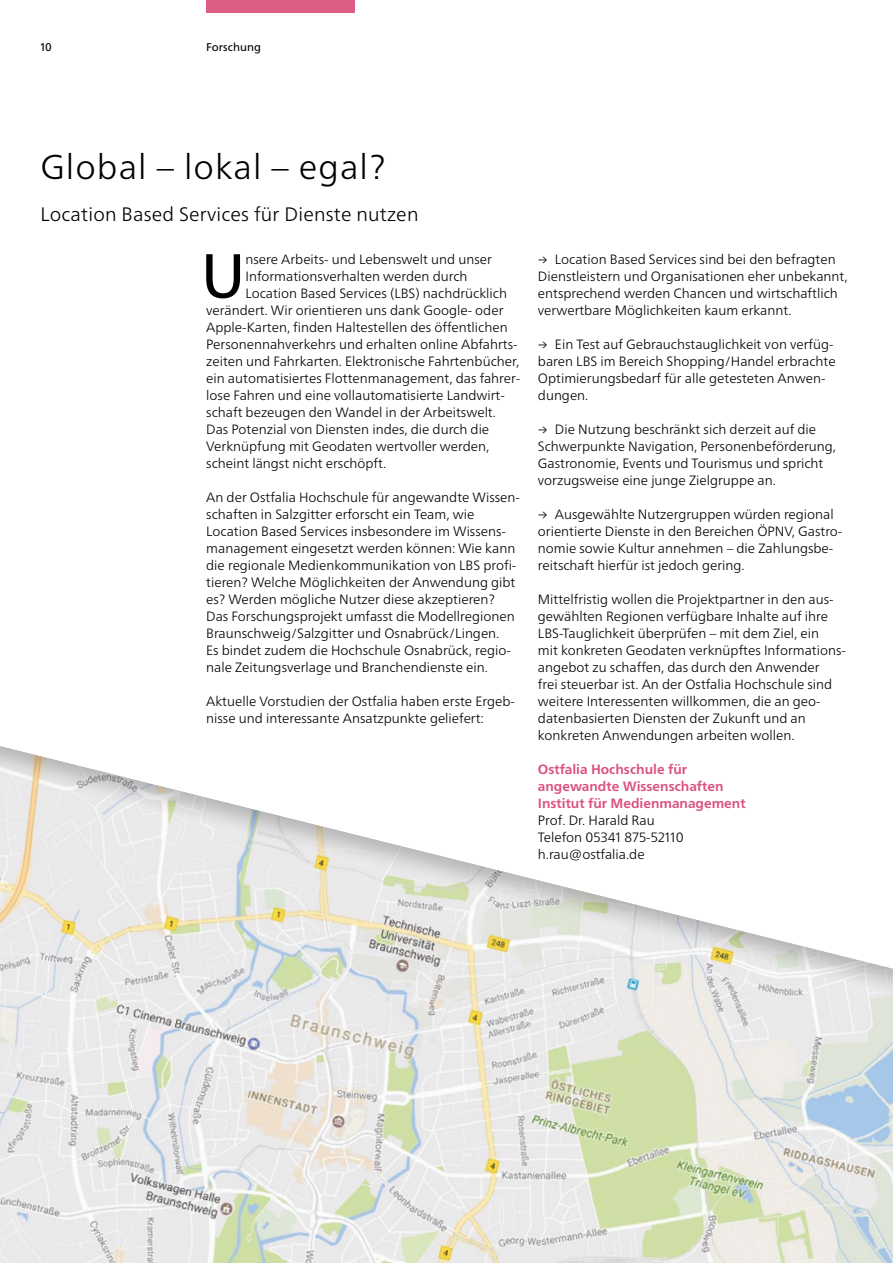
<style>
.page{position:relative;width:893px;height:1263px;background:#fff}
.page>*{position:absolute;margin:0;border:0;box-sizing:border-box;transform-origin:0 0}
.t1{font:62.25px "Frutiger Neue LT Pro";color:#000}
.t2{font:300 34.5px "Frutiger Neue LT Pro";letter-spacing:.03em;color:#000}
.t3{font:300 19.5px "Frutiger Neue LT Pro";letter-spacing:.01em;color:#000}
.t4{font:300 13.5px/17px "Frutiger Neue LT Pro";color:#000}
.t5{font:700 13.5px/17px "Frutiger Neue LT Pro";color:#db517e}
.t6{font:11.25px "Frutiger Neue LT Pro";letter-spacing:.005em;color:#000}
</style>
<div class="page">
<svg style="left:0;top:746px;width:893px;height:517px;fill:#eaeaea"></svg>
<div style="left:206px;top:0;width:149px;height:13px;background:#dc5e85"></div>
<p class="t6" style="left:40px;top:40px;width:13px">10</p>
<p class="t6" style="left:206px;top:40px;width:56px">Forschung</p>
<h2 class="t2" style="left:40px;top:146px;width:347px">Global – lokal – egal?</h2>
<h3 class="t3" style="left:40px;top:202px;width:380px">Location Based Services für Dienste nutzen</h3>
<h1 class="t1" style="left:201px;top:238px;width:46px">U</h1>
<p class="t4" style="left:245px;top:250px;width:248px">nsere Arbeits- und Lebenswelt und unser</p>
<p class="t4" style="left:245px;top:267px;width:224px">Informationsverhalten werden durch</p>
<p class="t4" style="left:245px;top:284px;width:263px">Location Based Services (LBS) nachdrücklich</p>
<p class="t4" style="left:206px;top:301px;width:299px">verändert. Wir orientieren uns dank Google- oder</p>
<p class="t4" style="left:206px;top:318px;width:303px">Apple-Karten, finden Haltestellen des öffentlichen</p>
<p class="t4" style="left:206px;top:335px;width:313px">Personennahverkehrs und erhalten online Abfahrts-</p>
<p class="t4" style="left:206px;top:352px;width:315px">zeiten und Fahrkarten. Elektronische Fahrtenbücher,</p>
<p class="t4" style="left:206px;top:369px;width:316px">ein automatisiertes Flottenmanagement, das fahrer-</p>
<p class="t4" style="left:206px;top:386px;width:300px">lose Fahren und eine vollautomatisierte Landwirt-</p>
<p class="t4" style="left:206px;top:403px;width:291px">schaft bezeugen den Wandel in der Arbeitswelt.</p>
<p class="t4" style="left:206px;top:420px;width:285px">Das Potenzial von Diensten indes, die durch die</p>
<p class="t4" style="left:206px;top:437px;width:285px">Verknüpfung mit Geodaten wertvoller werden,</p>
<p class="t4" style="left:206px;top:454px;width:181px">scheint längst nicht erschöpft.</p>
<p class="t4" style="left:206px;top:488px;width:315px">An der Ostfalia Hochschule für angewandte Wissen&shy;schaften in Salzgitter erforscht ein Team, wie Location Based Services insbesondere im Wissens&shy;management eingesetzt werden können: Wie kann die regionale Medienkommunikation von LBS profi&shy;tieren? Welche Möglichkeiten der Anwendung gibt es? Werden mögliche Nutzer diese akzeptieren?<br>Das Forschungsprojekt umfasst die Modellregionen Braunschweig/Salzgitter und Osnabrück/Lingen.<br>Es bindet zudem die Hochschule Osnabrück, regio&shy;nale Zeitungsverlage und Branchendienste ein.</p>
<p class="t4" style="left:206px;top:693px;width:310px">Aktuelle Vorstudien der Ostfalia haben erste Ergeb&shy;nisse und interessante Ansatzpunkte geliefert:</p>
<p class="t4" style="left:538px;top:250px;width:311px">→ Location Based Services sind bei den befragten Dienstleistern und Organisationen eher unbekannt, entsprechend werden Chancen und wirtschaftlich verwertbare Möglichkeiten kaum erkannt.</p>
<p class="t4" style="left:538px;top:335px;width:299px">→ Ein Test auf Gebrauchstauglichkeit von verfüg&shy;baren LBS im Bereich Shopping/Handel erbrachte Optimierungsbedarf für alle getesteten Anwen&shy;dungen.</p>
<p class="t4" style="left:538px;top:420px;width:300px">→ Die Nutzung beschränkt sich derzeit auf die Schwerpunkte Navigation, Personenbeförderung, Gastronomie, Events und Tourismus und spricht vorzugsweise eine junge Zielgruppe an.</p>
<p class="t4" style="left:538px;top:505px;width:306px">→ Ausgewählte Nutzergruppen würden regional orientierte Dienste in den Bereichen ÖPNV, Gastro&shy;nomie sowie Kultur annehmen – die Zahlungsbe&shy;reitschaft hierfür ist jedoch gering.</p>
<p class="t4" style="left:538px;top:591px;width:310px">Mittelfristig wollen die Projektpartner in den aus&shy;gewählten Regionen verfügbare Inhalte auf ihre LBS-Tauglichkeit überprüfen – mit dem Ziel, ein<br>mit konkreten Geodaten verknüpftes Informations&shy;angebot zu schaffen, das durch den Anwender<br>frei steuerbar ist. An der Ostfalia Hochschule sind weitere Interessenten willkommen, die an geo&shy;datenbasierten Diensten der Zukunft und an konkreten Anwendungen arbeiten wollen.</p>
<p class="t5" style="left:538px;top:761px;width:209px">Ostfalia Hochschule für angewandte Wissenschaften<br>Institut für Medienmanagement</p>
<p class="t4" style="left:538px;top:812px;width:147px">Prof. Dr. Harald Rau<br>Telefon 05341 875-52110 h.rau@ostfalia.de</p>
</div>
